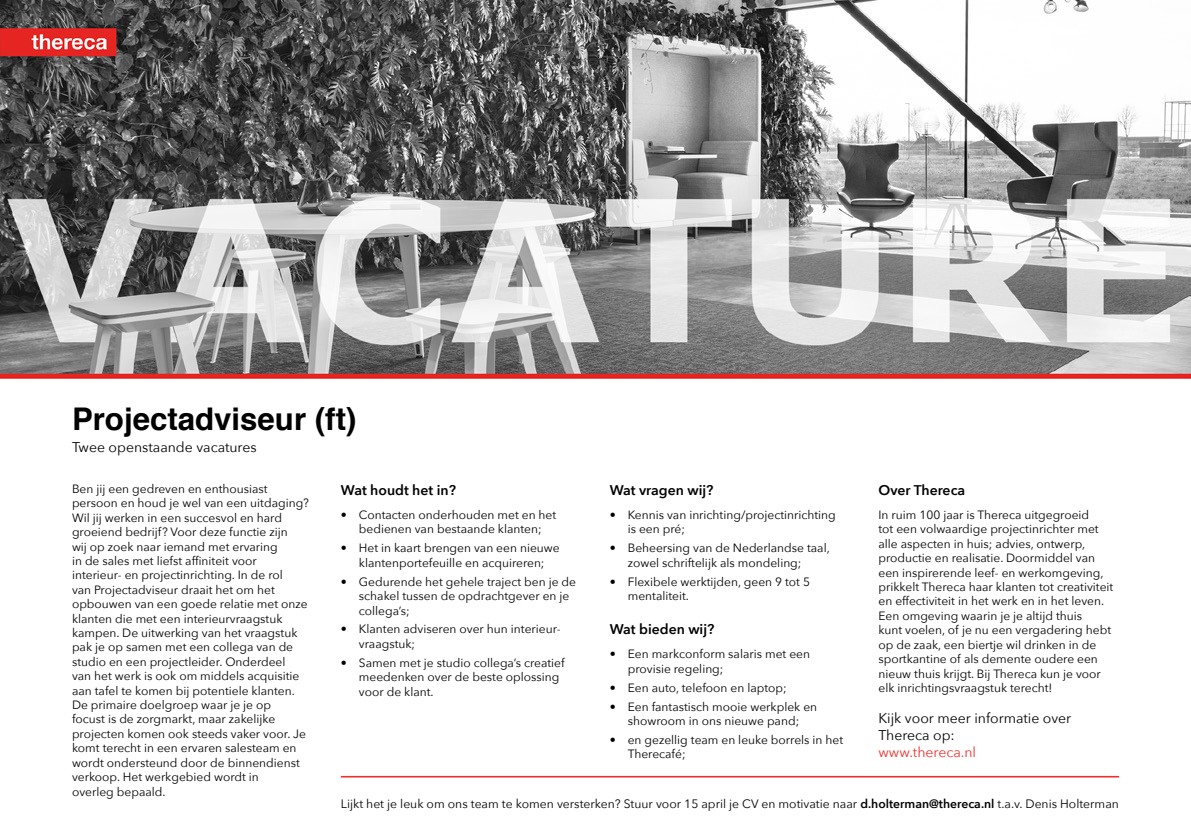
<style>
.page{position:relative;width:1191px;height:840px;background:#fff}
.page>*{position:absolute;margin:0;border:0;box-sizing:border-box;transform-origin:0 0}
.t1{font:700 31.2px "Helvetica";color:#000}
.t2{font:14px/16.8px "Avenir Next";color:#000}
.t3{font:600 14px "Avenir Next";color:#000}
.t4{font:14px "Avenir Next";color:#ee312d}
.t5{font:12.2px "Avenir Next";color:#000}
.t6{font:12px/14.4px "Avenir Next";color:#000}
.s1{font-weight:600}
</style>
<div class="page">
<img style="left:0;top:0;width:1191px;height:379px">
<hr style="left:341px;top:775px;width:778px;height:2px;background:#ee312d">
<h1 class="t1" style="left:72px;top:393px;width:286px">Projectadviseur (ft)</h1>
<p class="t2" style="left:72px;top:437px;width:186px">Twee openstaande vacatures</p>
<p class="t6" style="left:72px;top:480px;width:238px">Ben jij een gedreven en enthousiast persoon en houd je wel van een uitdaging?<br>Wil jij werken in een succesvol en hard groeiend bedrijf? Voor deze functie zijn<br>wij op zoek naar iemand met ervaring<br>in de sales met liefst affiniteit voor interieur- en projectinrichting. In de rol<br>van Projectadviseur draait het om het opbouwen van een goede relatie met onze klanten die met een interieurvraagstuk kampen. De uitwerking van het vraagstuk pak je op samen met een collega van de studio en een projectleider. Onderdeel<br>van het werk is ook om middels acquisitie aan tafel te komen bij potentiele klanten.<br>De primaire doelgroep waar je je op<br>focust is de zorgmarkt, maar zakelijke projecten komen ook steeds vaker voor. Je komt terecht in een ervaren salesteam en wordt ondersteund door de binnendienst verkoop. Het werkgebied wordt in<br>overleg bepaald.</p>
<p class="t3" style="left:341px;top:477px;width:117px">Wat houdt het in?</p>
<p class="t3" style="left:610px;top:477px;width:105px">Wat vragen wij?</p>
<p class="t3" style="left:878px;top:477px;width:88px">Over Thereca</p>
<p class="t6" style="left:341px;top:506px;width:217px;text-align:center">• Contacten onderhouden met en het bedienen van bestaande klanten;</p>
<p class="t6" style="left:341px;top:540px;width:220px;text-align:center">• Het in kaart brengen van een nieuwe klantenportefeuille en acquireren;</p>
<p class="t6" style="left:359px;top:573px;width:219px;text-indent:-18px">• Gedurende het gehele traject ben je de schakel tussen de opdrachtgever en je collega’s;</p>
<p class="t6" style="left:359px;top:621px;width:203px;text-indent:-18px">• Klanten adviseren over hun interieur&shy;vraagstuk;</p>
<p class="t6" style="left:359px;top:654px;width:207px;text-indent:-18px">• Samen met je studio collega’s creatief meedenken over de beste oplossing voor de klant.</p>
<p class="t6" style="left:628px;top:506px;width:210px;text-indent:-18px">• Kennis van inrichting/projectinrichting is een pré;</p>
<p class="t6" style="left:628px;top:540px;width:204px;text-indent:-18px">• Beheersing van de Nederlandse taal, zowel schriftelijk als mondeling;</p>
<p class="t6" style="left:628px;top:573px;width:184px;text-indent:-18px">• Flexibele werktijden, geen 9 tot 5 mentaliteit.</p>
<p class="t3" style="left:610px;top:617px;width:106px">Wat bieden wij?</p>
<p class="t6" style="left:628px;top:646px;width:184px;text-indent:-18px">• Een markconform salaris met een provisie regeling;</p>
<p class="t6" style="left:610px;top:679px;width:179px">• Een auto, telefoon en laptop;</p>
<p class="t6" style="left:610px;top:698px;width:209px;text-align:center">• Een fantastisch mooie werkplek en showroom in ons nieuwe pand;</p>
<p class="t6" style="left:628px;top:731px;width:217px;text-indent:-18px">• en gezellig team en leuke borrels in het<br>Therecafé;</p>
<p class="t6" style="left:878px;top:506px;width:236px">In ruim 100 jaar is Thereca uitgegroeid<br>tot een volwaardige projectinrichter met alle aspecten in huis; advies, ontwerp, productie en realisatie. Doormiddel van een inspirerende leef- en werkomgeving, prikkelt Thereca haar klanten tot creativiteit en effectiviteit in het werk en in het leven.<br>Een omgeving waarin je je altijd thuis<br>kunt voelen, of je nu een vergadering hebt op de zaak, een biertje wil drinken in de sportkantine of als demente oudere een nieuw thuis krijgt. Bij Thereca kun je voor elk inrichtingsvraagstuk terecht!</p>
<p class="t2" style="left:878px;top:708px;width:194px">Kijk voor meer informatie over<br>Thereca op:</p>
<p class="t4" style="left:878px;top:739px;width:99px">www.thereca.nl</p>
<p class="t5" style="left:341px;top:792px;width:779px">Lijkt het je leuk om ons team te komen versterken? Stuur voor 15 april je CV en motivatie naar <span class="s1">d.holterman@thereca.nl</span> t.a.v. Denis Holterman</p>
</div>
